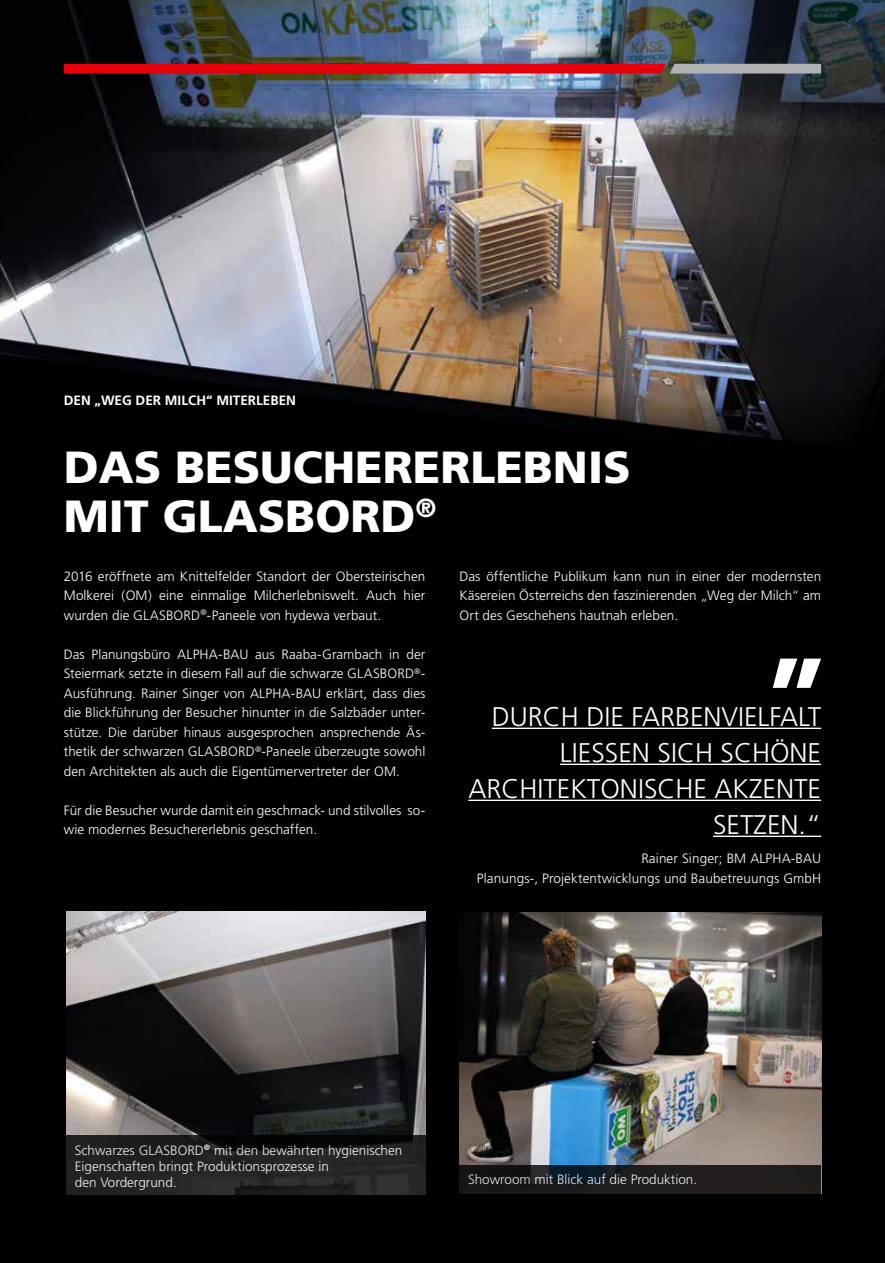
<style>
.page{position:relative;width:885px;height:1263px;background:#fff}
.page>*{position:absolute;margin:0;border:0;box-sizing:border-box;transform-origin:0 0}
.t1{font:900 45px/48.8px "Frutiger";color:#fff}
.t2{font:300 27px/36px "Frutiger";color:#fff;text-align:right}
.t3{font:300 13.5px/19.5px "Frutiger";color:#fff;text-align:justify}
.t4{font:700 13.5px "Frutiger";color:#fff}
</style>
<div class="page">
<div style="left:0;top:0;width:884px;height:1263px;background:#000"></div>
<img style="left:0;top:0;width:884px;height:441px">
<svg style="left:59px;top:64px;width:766px;height:10px;background:#cf262e"></svg>
<img style="left:459px;top:912px;width:362px;height:254px">
<svg style="left:459px;top:1166px;width:362px;height:28px;background:#1b1b1c"></svg>
<img style="left:66px;top:912px;width:359px;height:223px">
<svg style="left:66px;top:1135px;width:360px;height:60px;background:#202020"></svg>
<hr style="left:492px;top:728px;width:329px;height:1px;background:#fff">
<hr style="left:560px;top:764px;width:261px;height:1px;background:#fff">
<hr style="left:468px;top:800px;width:353px;height:1px;background:#fff">
<hr style="left:713px;top:836px;width:108px;height:1px;background:#fff">
<svg style="left:772px;top:659px;width:49px;height:29px"></svg>
<p class="t4" style="left:64px;top:392px;width:234px">DEN „WEG DER MILCH“ MITERLEBEN</p>
<h1 class="t1" style="left:64px;top:443px;width:568px">DAS BESUCHERERLEBNIS<br>MIT GLASBORD<sup>®</sup></h1>
<p class="t3" style="left:64px;top:566px;width:363px">2016 eröffnete am Knittelfelder Standort der Obersteirischen Molkerei (OM) eine einmalige Milcherlebniswelt. Auch hier wurden die GLASBORD<sup>®</sup>-Paneele von hydewa verbaut.</p>
<p class="t3" style="left:64px;top:644px;width:363px">Das Planungsbüro ALPHA-BAU aus Raaba-Grambach in der Steiermark setzte in diesem Fall auf die schwarze GLASBORD<sup>®</sup>- Ausführung. Rainer Singer von ALPHA-BAU erklärt, dass dies die Blickführung der Besucher hinunter in die Salzbäder unter&shy;stütze. Die darüber hinaus ausgesprochen ansprechende Äs&shy;thetik der schwarzen GLASBORD<sup>®</sup>-Paneele überzeugte sowohl den Architekten als auch die Eigentümervertreter der OM.</p>
<p class="t3" style="left:64px;top:800px;width:363px">Für die Besucher wurde damit ein geschmack- und stilvolles so&shy;wie modernes Besuchererlebnis geschaffen.</p>
<p class="t3" style="left:459px;top:566px;width:363px">Das öffentliche Publikum kann nun in einer der modernsten Käsereien Österreichs den faszinierenden „Weg der Milch“ am Ort des Geschehens hautnah erleben.</p>
<h2 class="t2" style="left:468px;top:699px;width:354px">DURCH DIE FARBENVIELFALT<br>LIESSEN SICH SCHÖNE<br>ARCHITEKTONISCHE AKZENTE<br>SETZEN.“</h2>
<p class="t3" style="left:477px;top:849px;width:346px;text-align:right">Rainer Singer; BM ALPHA-BAU<br>Planungs-, Projektentwicklungs und Baubetreuungs GmbH</p>
<p class="t3" style="left:75px;top:1142px;width:329px;line-height:16.2px;text-align:left">Schwarzes GLASBORD<sup>®</sup> mit den bewährten hygienischen<br>Eigenschaften bringt Produktionsprozesse in<br>den Vordergrund.</p>
<p class="t3" style="left:468px;top:1170px;width:231px">Showroom mit Blick auf die Produktion.</p>
</div>
